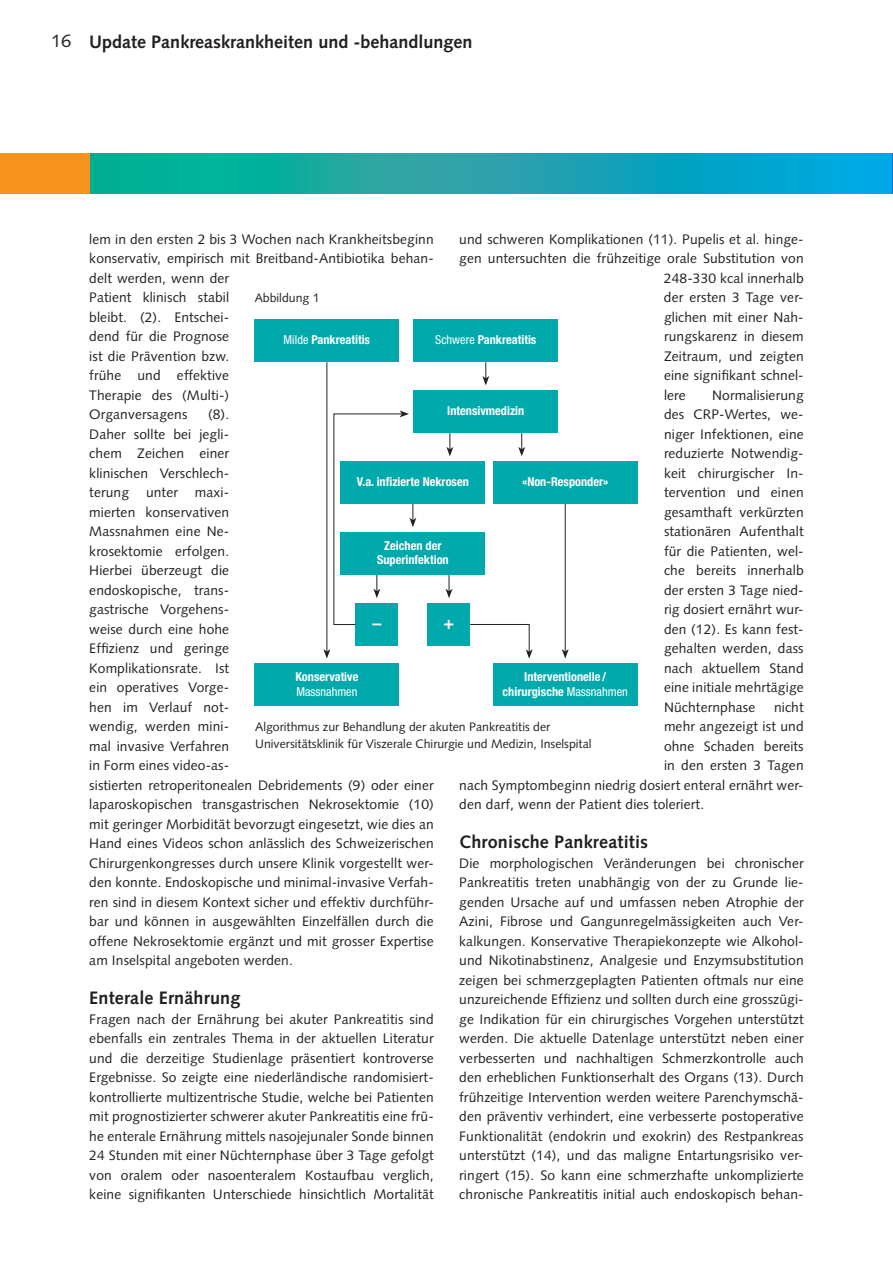
<style>
.page{position:relative;width:893px;height:1263px;background:#fff}
.page>*{position:absolute;margin:0;border:0;box-sizing:border-box;transform-origin:0 0}
.t1{font:700 18px "Syntax";color:#231f20}
.t2{font:700 18px "Syntax";color:#fff}
.t3{font:13.8px/19.5px "Syntax";letter-spacing:.01em;color:#231f20;text-align:justify}
.t4{font:700 condensed 12.3px/14.7px "Helvetica Neue LT Std";color:#fff;text-align:center}
.t5{font:12.3px/16.5px "Syntax";color:#231f20}
.t6{font:condensed 12.3px "Helvetica Neue LT Std";color:#fff}
.s1{font-weight:400}
</style>
<div class="page">
<hr style="left:892px;top:153px;width:1px;height:40px;background:#0070cf">
<svg style="left:89px;top:153px;width:803px;height:40px;background:#10a7b1"></svg>
<div style="left:0;top:153px;width:89px;height:40px;background:#f7931d"></div>
<svg style="left:482px;top:362px;width:7px;height:23px"></svg>
<svg style="left:446px;top:433px;width:7px;height:23px"></svg>
<svg style="left:446px;top:575px;width:6px;height:23px"></svg>
<hr style="left:326px;top:362px;width:1px;height:289px;background:#231f20">
<svg style="left:323px;top:649px;width:7px;height:10px"></svg>
<hr style="left:565px;top:504px;width:1px;height:147px;background:#231f20">
<svg style="left:562px;top:649px;width:7px;height:10px"></svg>
<svg style="left:518px;top:433px;width:7px;height:23px"></svg>
<div style="left:255px;top:320px;width:144px;height:42px;background:#00a9ab"></div>
<div style="left:414px;top:320px;width:144px;height:42px;background:#00a9ab"></div>
<div style="left:414px;top:390px;width:144px;height:43px;background:#00a9ab"></div>
<div style="left:493px;top:461px;width:144px;height:43px;background:#00a9ab"></div>
<div style="left:341px;top:461px;width:144px;height:43px;background:#00a9ab"></div>
<div style="left:341px;top:532px;width:144px;height:43px;background:#00a9ab"></div>
<div style="left:255px;top:664px;width:144px;height:42px;background:#00a9ab"></div>
<div style="left:493px;top:664px;width:144px;height:42px;background:#00a9ab"></div>
<div style="left:355px;top:603px;width:43px;height:43px;background:#00a9ab"></div>
<div style="left:427px;top:603px;width:43px;height:43px;background:#00a9ab"></div>
<svg style="left:333px;top:410px;width:83px;height:215px"></svg>
<svg style="left:470px;top:624px;width:63px;height:35px"></svg>
<h1 class="t1" style="left:51px;top:31px;width:423px"><span class="s1">16</span> Update Pankreaskrankheiten und -behandlungen</h1>
<p class="t3" style="left:89px;top:229px;width:346px;text-align:left">lem in den ersten 2 bis 3 Wochen nach Krankheitsbeginn konservativ, empirisch mit Breitband-Antibiotika behan&shy;delt werden, wenn der<br>Patient klinisch stabil<br>bleibt. (2). Entschei-<br>dend für die Prognose<br>ist die Prävention bzw.<br>frühe und effektive<br>Therapie des (Multi-)<br>Organversagens</p>
<p class="t3" style="left:459px;top:229px;width:346px">und schweren Komplikationen (11). Pupelis et al. hinge-</p>
<p class="t3" style="left:459px;top:249px;width:346px">gen untersuchten die frühzeitige orale Substitution von</p>
<p class="t3" style="left:664px;top:268px;width:141px">248-330 kcal innerhalb</p>
<p class="t3" style="left:664px;top:288px;width:141px">der ersten 3 Tage ver-</p>
<p class="t3" style="left:664px;top:307px;width:141px">glichen mit einer Nah-</p>
<p class="t3" style="left:664px;top:327px;width:141px">rungskarenz in diesem</p>
<p class="t3" style="left:664px;top:346px;width:141px">Zeitraum, und zeigten</p>
<p class="t3" style="left:664px;top:366px;width:141px">eine signifikant schnel-</p>
<p class="t3" style="left:664px;top:385px;width:23px">lere</p>
<p class="t5" style="left:255px;top:289px;width:66px">Abbildung 1</p>
<p class="t4" style="left:284px;top:332px;width:88px"><span class="s1">Milde</span> Pankreatitis</p>
<p class="t4" style="left:435px;top:332px;width:103px"><span class="s1">Schwere</span> Pankreatitis</p>
<p class="t3" style="left:664px;top:385px;width:141px;text-indent:48px">Normalisierung des CRP-Wertes, we&shy;niger Infektionen, eine reduzierte Notwendig&shy;keit chirurgischer In&shy;tervention und einen gesamthaft verkürzten stationären Aufenthalt für die Patienten, wel&shy;che bereits innerhalb der ersten 3 Tage nied&shy;rig dosiert ernährt wur&shy;den (12). Es kann fest&shy;gehalten werden, dass nach aktuellem Stand eine initiale mehrtägige Nüchternphase</p>
<p class="t4" style="left:447px;top:403px;width:79px">Intensivmedizin</p>
<p class="t3" style="left:89px;top:405px;width:346px;text-align:left;text-indent:119px">(8).<br>Daher sollte bei jegli-<br>chem Zeichen einer<br>klinischen Verschlech-<br>terung unter maxi-<br>mierten konservativen<br>Massnahmen eine Ne-<br>krosektomie erfolgen.<br>Hierbei überzeugt die<br>endoskopische, trans-<br>gastrische Vorgehens-<br>weise durch eine hohe<br>Effizienz und geringe<br>Komplikationsrate. Ist<br>ein operatives Vorge-<br>hen im Verlauf not-<br>wendig, werden mini-<br>mal invasive Verfahren<br>in Form eines video-as-<br>sistierten retroperitonealen Debridements (9) oder einer laparoskopischen transgastrischen Nekrosektomie (10) mit geringer Morbidität bevorzugt eingesetzt, wie dies an Hand eines Videos schon anlässlich des Schweizerischen Chirurgenkongresses durch unsere Klinik vorgestellt wer&shy;den konnte. Endoskopische und minimal-invasive Verfah&shy;ren sind in diesem Kontext sicher und effektiv durchführ&shy;bar und können in ausgewählten Einzelfällen durch die offene Nekrosektomie ergänzt und mit grosser Expertise am Inselspital angeboten werden.</p>
<h1 class="t1" style="left:89px;top:988px;width:153px">Enterale Ernährung</h1>
<p class="t3" style="left:89px;top:1009px;width:346px">Fragen nach der Ernährung bei akuter Pankreatitis sind ebenfalls ein zentrales Thema in der aktuellen Literatur und die derzeitige Studienlage präsentiert kontroverse Ergebnisse. So zeigte eine niederländische randomisiert&shy;kontrollierte multizentrische Studie, welche bei Patienten mit prognostizierter schwerer akuter Pankreatitis eine frü&shy;he enterale Ernährung mittels nasojejunaler Sonde binnen 24 Stunden mit einer Nüchternphase über 3 Tage gefolgt von oralem oder nasoenteralem Kostaufbau verglich, keine signifikanten Unterschiede hinsichtlich Mortalität</p>
<p class="t4" style="left:357px;top:474px;width:114px">V.a. infizierte Nekrosen</p>
<p class="t4" style="left:522px;top:474px;width:88px">«Non-Responder»</p>
<p class="t4" style="left:377px;top:538px;width:73px">Zeichen der<br>Superinfektion</p>
<h1 class="t2" style="left:372px;top:613px;width:10px">–</h1>
<h1 class="t2" style="left:443px;top:613px;width:12px">+</h1>
<p class="t4" style="left:503px;top:669px;width:127px">Interventionelle / chirurgische <span class="s1">Massnahmen</span></p>
<p class="t4" style="left:295px;top:669px;width:65px">Konservative</p>
<p class="t6" style="left:296px;top:684px;width:63px">Massnahmen</p>
<p class="t3" style="left:774px;top:697px;width:31px">nicht</p>
<p class="t3" style="left:664px;top:717px;width:141px">mehr angezeigt ist und</p>
<p class="t3" style="left:664px;top:736px;width:141px">ohne Schaden bereits</p>
<p class="t3" style="left:664px;top:756px;width:141px">in den ersten 3 Tagen</p>
<p class="t3" style="left:459px;top:775px;width:346px">nach Symptombeginn niedrig dosiert enteral ernährt wer-</p>
<p class="t3" style="left:459px;top:795px;width:246px">den darf, wenn der Patient dies toleriert.</p>
<h1 class="t1" style="left:459px;top:832px;width:190px">Chronische Pankreatitis</h1>
<p class="t3" style="left:459px;top:853px;width:346px">Die morphologischen Veränderungen bei chronischer Pankreatitis treten unabhängig von der zu Grunde lie&shy;genden Ursache auf und umfassen neben Atrophie der Azini, Fibrose und Gangunregelmässigkeiten auch Ver&shy;kalkungen. Konservative Therapiekonzepte wie Alkohol&shy;und Nikotinabstinenz, Analgesie und Enzymsubstitution zeigen bei schmerzgeplagten Patienten oftmals nur eine unzureichende Effizienz und sollten durch eine grosszügi&shy;ge Indikation für ein chirurgisches Vorgehen unterstützt werden. Die aktuelle Datenlage unterstützt neben einer verbesserten und nachhaltigen Schmerzkontrolle auch den erheblichen Funktionserhalt des Organs (13). Durch frühzeitige Intervention werden weitere Parenchymschä&shy;den präventiv verhindert, eine verbesserte postoperative Funktionalität (endokrin und exokrin) des Restpankreas unterstützt (14), und das maligne Entartungsrisiko ver&shy;ringert (15). So kann eine schmerzhafte unkomplizierte chronische Pankreatitis initial auch endoskopisch behan-</p>
<p class="t5" style="left:255px;top:719px;width:338px">Algorithmus zur Behandlung der akuten Pankreatitis der<br>Universitätsklinik für Viszerale Chirurgie und Medizin, Inselspital</p>
</div>
